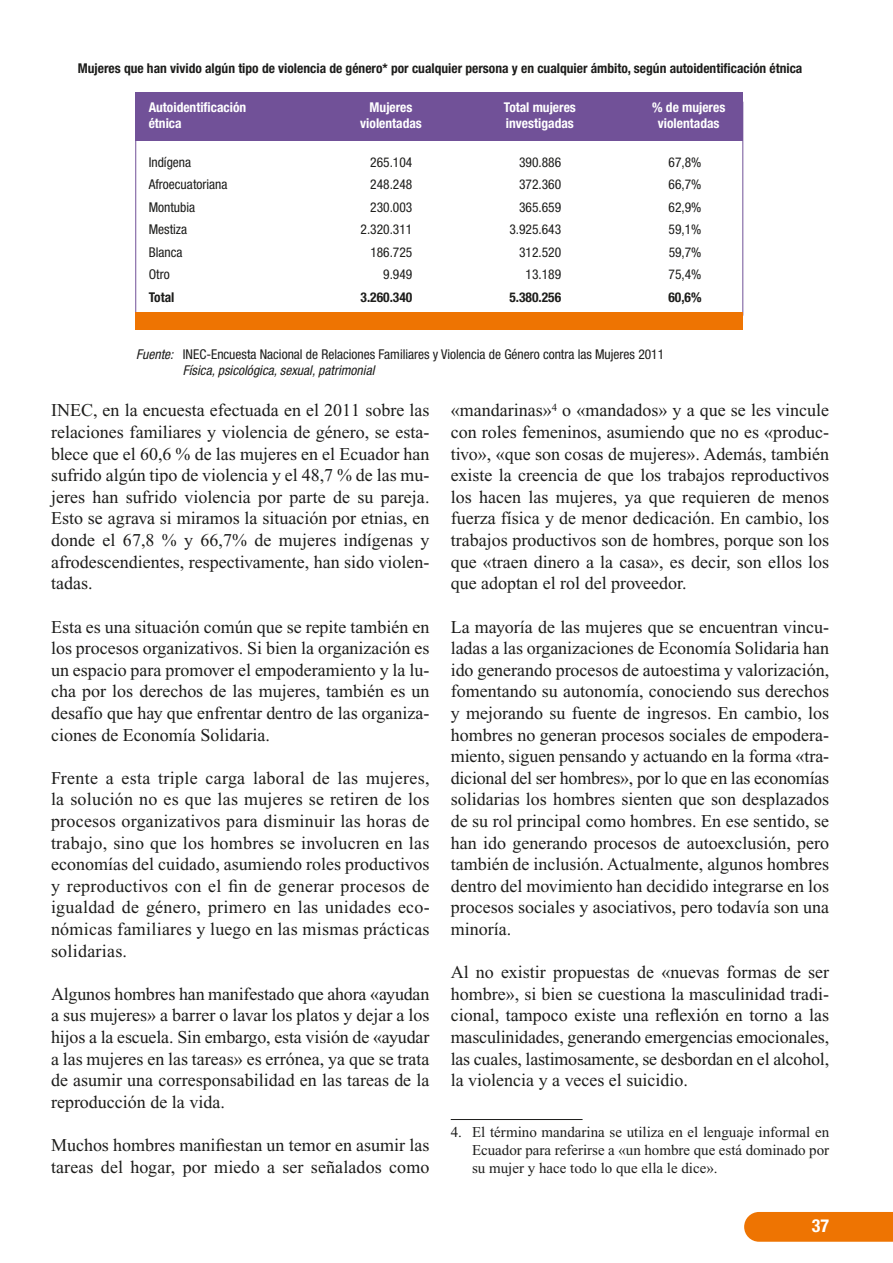
<style>
.page{position:relative;width:893px;height:1263px;background:#fff}
.page>*{position:absolute;margin:0;border:0;box-sizing:border-box;transform-origin:0 0}
.t1{font:18px/21.6px "Times New Roman";color:#1d1d1b;text-align:justify}
.t2{font:700 condensed 18px "Helvetica Neue";color:#fff}
.t3{font:15px/18px "Times New Roman";color:#1d1d1b;text-align:justify}
.t4{font:condensed 13.5px/16.2px "Helvetica Neue";color:#1d1d1b}
.t5{font:700 condensed 13.5px "Helvetica Neue";color:#1d1d1b}
.t6{font:700 condensed 13.5px "Helvetica Neue";color:#fff}
.s1{font-style:italic}
</style>
<div class="page">
<div style="left:135px;top:92px;width:608px;height:49px;background:#715198"></div>
<div style="left:744px;top:1212px;width:149px;height:30px;background:#ee7402"></div>
<hr style="left:451px;top:1119px;width:132px;height:1px;background:#1d1d1b">
<div style="left:135px;top:312px;width:608px;height:18px;background:#ee7402"></div>
<p class="t5" style="left:78px;top:64px;width:726px">Mujeres que han vivido algún tipo de violencia de género* por cualquier persona y en cualquier ámbito, según autoidentificación étnica</p>
<p class="t6" style="left:149px;top:102px;width:99px">Autoidentificación</p>
<p class="t6" style="left:370px;top:102px;width:44px">Mujeres</p>
<p class="t6" style="left:504px;top:102px;width:74px">Total mujeres</p>
<p class="t6" style="left:652px;top:102px;width:75px">% de mujeres</p>
<p class="t6" style="left:149px;top:119px;width:34px">étnica</p>
<p class="t6" style="left:360px;top:119px;width:63px">violentadas</p>
<p class="t6" style="left:506px;top:119px;width:69px">investigadas</p>
<p class="t6" style="left:658px;top:119px;width:63px">violentadas</p>
<p class="t4" style="left:149px;top:155px;width:44px">Indígena</p>
<p class="t4" style="left:370px;top:155px;width:44px">265.104</p>
<p class="t4" style="left:519px;top:155px;width:44px">390.886</p>
<p class="t4" style="left:669px;top:155px;width:34px">67,8%</p>
<p class="t4" style="left:149px;top:178px;width:80px">Afroecuatoriana</p>
<p class="t4" style="left:370px;top:178px;width:44px">248.248</p>
<p class="t4" style="left:519px;top:178px;width:44px">372.360</p>
<p class="t4" style="left:669px;top:178px;width:34px">66,7%</p>
<p class="t4" style="left:149px;top:200px;width:48px">Montubia</p>
<p class="t4" style="left:370px;top:200px;width:44px">230.003</p>
<p class="t4" style="left:519px;top:200px;width:44px">365.659</p>
<p class="t4" style="left:669px;top:200px;width:34px">62,9%</p>
<p class="t4" style="left:149px;top:223px;width:40px">Mestiza</p>
<p class="t4" style="left:361px;top:223px;width:53px">2.320.311</p>
<p class="t4" style="left:509px;top:223px;width:53px">3.925.643</p>
<p class="t4" style="left:669px;top:223px;width:34px">59,1%</p>
<p class="t4" style="left:149px;top:245px;width:35px">Blanca</p>
<p class="t4" style="left:370px;top:245px;width:44px">186.725</p>
<p class="t4" style="left:519px;top:245px;width:44px">312.520</p>
<p class="t4" style="left:669px;top:245px;width:34px">59,7%</p>
<p class="t4" style="left:149px;top:268px;width:22px">Otro</p>
<p class="t4" style="left:383px;top:268px;width:31px">9.949</p>
<p class="t4" style="left:526px;top:268px;width:37px">13.189</p>
<p class="t4" style="left:669px;top:268px;width:34px">75,4%</p>
<p class="t5" style="left:149px;top:292px;width:27px">Total</p>
<p class="t5" style="left:361px;top:292px;width:53px">3.260.340</p>
<p class="t5" style="left:509px;top:292px;width:53px">5.380.256</p>
<p class="t5" style="left:668px;top:292px;width:35px">60,6%</p>
<p class="t4" style="left:183px;top:347px;width:483px;text-indent:-47px"><span class="s1">Fuente:</span> INEC-Encuesta Nacional de Relaciones Familiares y Violencia de Género contra las Mujeres 2011<br><span class="s1">Física,psicológica,sexual,patrimonial</span></p>
<p class="t1" style="left:51px;top:401px;width:380px">INEC, en la encuesta efectuada en el 2011 sobre las relaciones familiares y violencia de género, se esta&shy;blece que el 60,6 % de las mujeres en el Ecuador han sufrido algún tipo de violencia y el 48,7 % de las mu&shy;jeres han sufrido violencia por parte de su pareja.<br>Esto se agrava si miramos la situación por etnias, en donde el 67,8 % y 66,7% de mujeres indígenas y afrodescendientes, respectivamente, han sido violen&shy;tadas.</p>
<p class="t1" style="left:51px;top:617px;width:380px">Esta es una situación común que se repite también en los procesos organizativos. Si bien la organización es un espacio para promover el empoderamiento y la lu&shy;cha por los derechos de las mujeres, también es un desafío que hay que enfrentar dentro de las organiza&shy;ciones de Economía Solidaria.</p>
<p class="t1" style="left:51px;top:769px;width:380px">Frente a esta triple carga laboral de las mujeres, la solución no es que las mujeres se retiren de los procesos organizativos para disminuir las horas de trabajo, sino que los hombres se involucren en las economías del cuidado, asumiendo roles productivos y reproductivos con el fin de generar procesos de igualdad de género, primero en las unidades eco&shy;nómicas familiares y luego en las mismas prácticas solidarias.</p>
<p class="t1" style="left:51px;top:985px;width:380px">Algunos hombres han manifestado que ahora «ayudan a sus mujeres» a barrer o lavar los platos y dejar a los hijos a la escuela. Sin embargo, esta visión de «ayudar a las mujeres en las tareas» es errónea, ya que se trata de asumir una corresponsabilidad en las tareas de la reproducción de la vida.</p>
<p class="t1" style="left:51px;top:1136px;width:380px">Muchos hombres manifiestan un temor en asumir las tareas del hogar, por miedo a ser señalados como</p>
<p class="t1" style="left:451px;top:401px;width:380px">«mandarinas»<sup>4</sup> o «mandados» y a que se les vincule con roles femeninos, asumiendo que no es «produc&shy;tivo», «que son cosas de mujeres». Además, también existe la creencia de que los trabajos reproductivos los hacen las mujeres, ya que requieren de menos fuerza física y de menor dedicación. En cambio, los trabajos productivos son de hombres, porque son los que «traen dinero a la casa», es decir, son ellos los que adoptan el rol del proveedor.</p>
<p class="t1" style="left:451px;top:617px;width:380px">La mayoría de las mujeres que se encuentran vincu&shy;ladas a las organizaciones de Economía Solidaria han ido generando procesos de autoestima y valorización, fomentando su autonomía, conociendo sus derechos y mejorando su fuente de ingresos. En cambio, los hombres no generan procesos sociales de empodera&shy;miento, siguen pensando y actuando en la forma «tra&shy;dicional del ser hombres», por lo que en las economías solidarias los hombres sienten que son desplazados de su rol principal como hombres. En ese sentido, se han ido generando procesos de autoexclusión, pero también de inclusión. Actualmente, algunos hombres dentro del movimiento han decidido integrarse en los procesos sociales y asociativos, pero todavía son una minoría.</p>
<p class="t1" style="left:451px;top:963px;width:380px">Al no existir propuestas de «nuevas formas de ser hombre», si bien se cuestiona la masculinidad tradi&shy;cional, tampoco existe una reflexión en torno a las masculinidades, generando emergencias emocionales, las cuales, lastimosamente, se desbordan en el alcohol, la violencia y a veces el suicidio.</p>
<p class="t3" style="left:472px;top:1124px;width:359px;text-indent:-21px">4. El término mandarina se utiliza en el lenguaje informal en Ecuador para referirse a «un hombre que está dominado por su mujer y hace todo lo que ella le dice».</p>
<p class="t2" style="left:812px;top:1219px;width:19px">37</p>
</div>
